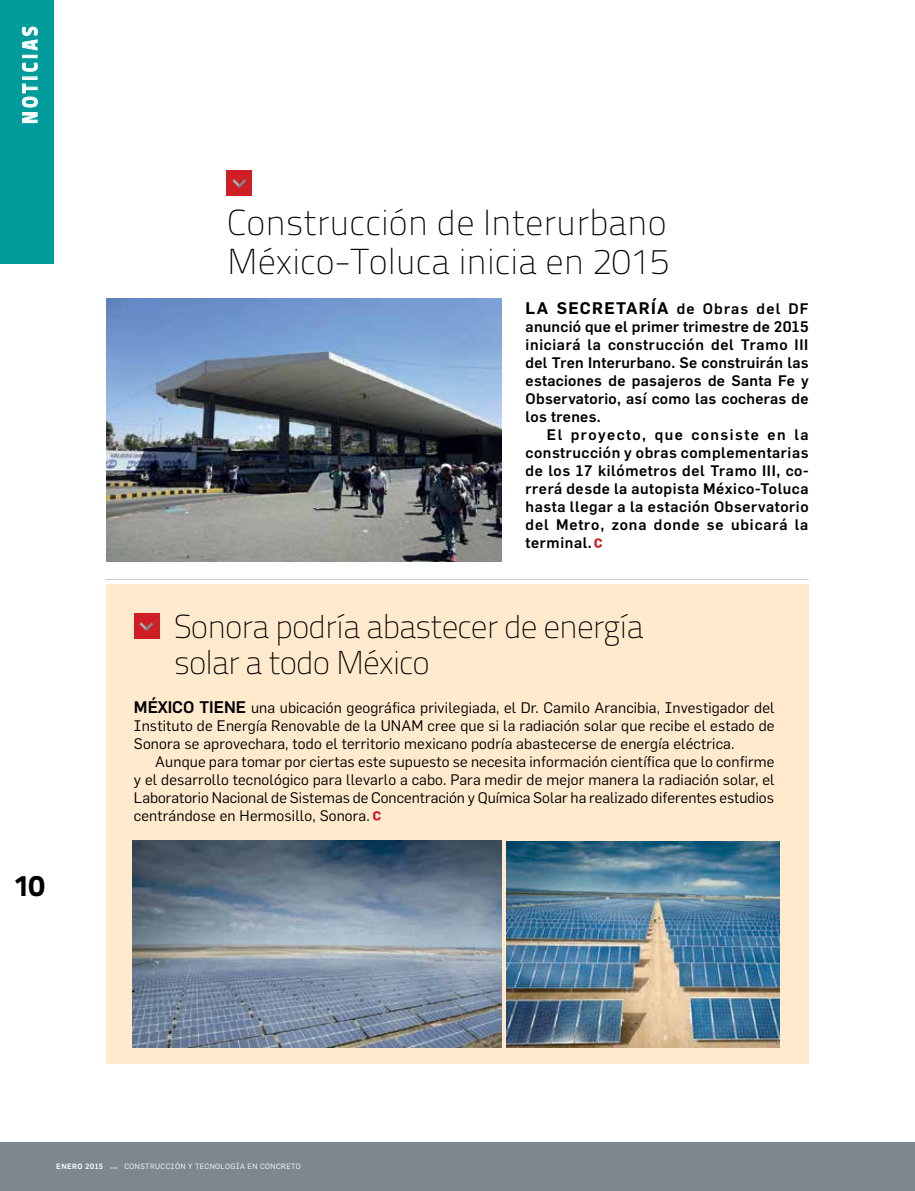
<style>
.page{position:relative;width:915px;height:1191px;background:#fff}
.page>*{position:absolute;margin:0;border:0;box-sizing:border-box;transform-origin:0 0}
.t1{font:100 36px/39px "Titillium Text 22 L";color:#000}
.t2{font:100 33px/36px "Titillium Text 22 L";letter-spacing:-.03em;color:#000}
.t3{font:800 30px "Titillium Text 22 L";color:#000}
.t4{font:800 21px "Titillium Text 22 L";letter-spacing:.2em;color:#fff;scale:.85 1}
.t5{font:600 16.5px "Flama";letter-spacing:.08em;color:#000}
.t6{font:15px/18px "Flama";letter-spacing:.01em;color:#000;text-align:justify}
.t7{font:500 15px/18px "Flama";letter-spacing:.03em;color:#000;text-align:justify}
.t8{font:7.5px "Flama";letter-spacing:.05em;color:#fff}
.t9{font:500 7.5px "Flama";letter-spacing:.05em;color:#fff}
.s1{font-weight:500;font-size:15px}
.s2{font-weight:500;font-size:16.5px}
</style>
<div class="page">
<div style="left:0;top:1142px;width:914px;height:49px;background:#7d878e"></div>
<svg style="left:110px;top:1167px;width:7px;height:2px"></svg>
<div style="left:0;top:0;width:53px;height:263px;background:#009c9b"></div>
<svg style="left:22px;top:83px;width:16px;height:40px"></svg>
<div style="left:22px;top:77px;width:15px;height:3px;border:1px solid #fff"></div>
<svg style="left:22px;top:62px;width:16px;height:10px"></svg>
<div style="left:22px;top:55px;width:15px;height:3px;border:1px solid #fff"></div>
<svg style="left:22px;top:26px;width:16px;height:25px"></svg>
<div style="left:227px;top:170px;width:25px;height:25px;background:#cf1f25"></div>
<svg style="left:232px;top:179px;width:14px;height:9px"></svg>
<img style="left:106px;top:299px;width:395px;height:262px">
<hr style="left:106px;top:579px;width:702px;height:1px;background:#c5cbd0">
<div style="left:106px;top:583px;width:702px;height:480px;background:#ffeacd"></div>
<div style="left:134px;top:613px;width:25px;height:25px;background:#cf1f25"></div>
<svg style="left:139px;top:622px;width:14px;height:9px"></svg>
<img style="left:132px;top:840px;width:369px;height:208px">
<img style="left:506px;top:841px;width:273px;height:207px">
<svg style="left:594px;top:538px;width:7px;height:10px"></svg>
<svg style="left:373px;top:811px;width:7px;height:9px"></svg>
<h3 class="t4" style="left:13px;top:124px;width:116px;rotate:-90deg">NOTICIAS</h3>
<h3 class="t3" style="left:14px;top:862px;width:32px">10</h3>
<h1 class="t1" style="left:227px;top:201px;width:443px">Construcción de Interurbano<br>México-Toluca inicia en 2015</h1>
<p class="t5" style="left:525px;top:296px;width:284px">LA SECRETARÍA <span class="s1">de Obras del DF</span></p>
<p class="t7" style="left:525px;top:317px;width:284px">anunció que el primer trimestre de 2015 iniciará la construcción del Tramo III del Tren Interurbano. Se construirán las estaciones de pasajeros de Santa Fe y Observatorio, así como las cocheras de los trenes.</p>
<p class="t7" style="left:525px;top:425px;width:284px;text-indent:21px">El proyecto, que consiste en la construcción y obras complementarias de los 17 kilómetros del Tramo III, co&shy;rrerá desde la autopista México-Toluca hasta llegar a la estación Observatorio del Metro, zona donde se ubicará la terminal.</p>
<h2 class="t2" style="left:174px;top:607px;width:471px">Sonora podría abastecer de energía solar a todo México</h2>
<p class="t6" style="left:134px;top:698px;width:642px"><span class="s2">MÉXICO TIENE</span> una ubicación geográfica privilegiada, el Dr. Camilo Arancibia, Investigador del Instituto de Energía Renovable de la UNAM cree que si la radiación solar que recibe el estado de Sonora se aprovechara, todo el territorio mexicano podría abastecerse de energía eléctrica.</p>
<p class="t6" style="left:134px;top:752px;width:642px;text-indent:21px">Aunque para tomar por ciertas este supuesto se necesita información científica que lo confirme y el desarrollo tecnológico para llevarlo a cabo. Para medir de mejor manera la radiación solar, el Laboratorio Nacional de Sistemas de Concentración y Química Solar ha realizado diferentes estudios centrándose en Hermosillo, Sonora.</p>
<p class="t9" style="left:56px;top:1161px;width:48px">ENERO 2015</p>
<p class="t8" style="left:124px;top:1162px;width:178px">CONSTRUCCIÓN Y TECNOLOGÍA EN CONCRETO</p>
</div>
